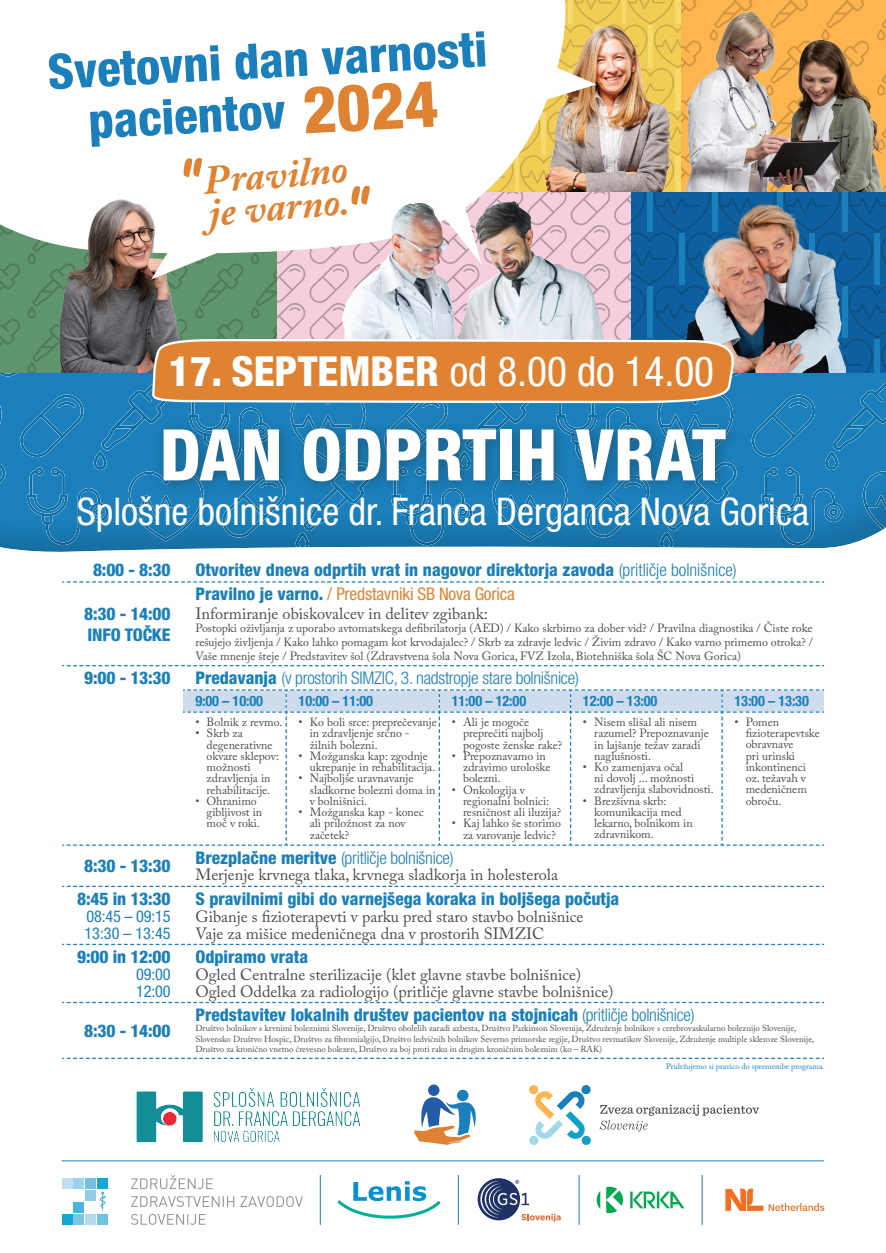
<style>
.page{position:relative;width:886px;height:1253px;background:#fff}
.page>*{position:absolute;margin:0;border:0;box-sizing:border-box;transform-origin:0 0}
.t1{font:800 condensed 71.25px "Helvetica Neue LT Pro";color:#fff}
.t2{font:800 condensed 48.75px/51.2px "Helvetica Neue LT Pro";color:#1a7fba;text-align:center}
.t3{font:condensed 41.5px "Helvetica Neue LT Pro";color:#fff}
.t4{font:italic 700 40.5px/32.5px "Adobe Caslon Pro";color:#df8232}
.t5{font:condensed 38.12px "Helvetica Neue LT Pro";color:#fff}
.t6{font:800 condensed 17.5px/21px "Helvetica Neue LT Pro";color:#1a7fba}
.t7{font:300 condensed 17.5px "Helvetica Neue LT Pro";letter-spacing:-.015em;color:#1a7fba}
.t8{font:condensed 17.5px "Helvetica Neue LT Pro";letter-spacing:-.01em;color:#df8232}
.t9{font:16.25px/16.9px "Adobe Caslon Pro";color:#4b4c4d}
.t10{font:condensed 16.25px/16.9px "Helvetica Neue LT Pro";letter-spacing:-.01em;color:#1a7fba}
.t11{font:700 condensed 14.38px "Helvetica Neue LT Pro";letter-spacing:-.01em;color:#1a7fba}
.t12{font:11.88px/11.2px "Adobe Caslon Pro";color:#4b4c4d}
.t13{font:8.75px/10.5px "Adobe Caslon Pro";color:#4b4c4d}
.t14{font:8.12px "Adobe Caslon Pro";color:#1a7fba}
.s1{font-size:65.19px;color:#df8232}
.s2{font-weight:800}
.s3{font-weight:300}
.s4{font-weight:800;color:#1a7fba}
</style>
<div class="page">
<hr style="left:62px;top:1160px;width:762px;height:1px;background:#1a7fba">
<div style="left:62px;top:1178px;width:10px;height:11px;background:#bce0f1"></div>
<div style="left:74px;top:1178px;width:10px;height:11px;background:#9cd2ea"></div>
<div style="left:85px;top:1178px;width:11px;height:11px;background:#70c1e2"></div>
<div style="left:85px;top:1190px;width:11px;height:11px;background:#92cde8"></div>
<div style="left:97px;top:1178px;width:11px;height:11px;background:#13a8d5"></div>
<div style="left:97px;top:1214px;width:11px;height:10px;background:#70c1e2"></div>
<div style="left:85px;top:1214px;width:11px;height:10px;background:#b2dbef"></div>
<div style="left:74px;top:1214px;width:10px;height:10px;background:#7cc5e4"></div>
<div style="left:74px;top:1202px;width:10px;height:10px;background:#4ab5db"></div>
<div style="left:62px;top:1214px;width:10px;height:10px;background:#13a8d5"></div>
<svg style="left:100px;top:1191px;width:6px;height:20px"></svg>
<svg style="left:131px;top:1214px;width:75px;height:10px"></svg>
<svg style="left:131px;top:1196px;width:172px;height:11px"></svg>
<svg style="left:131px;top:1175px;width:82px;height:14px"></svg>
<svg style="left:597px;top:1186px;width:26px;height:27px"></svg>
<svg style="left:630px;top:1191px;width:54px;height:17px"></svg>
<hr style="left:702px;top:1175px;width:1px;height:49px;background:#1a7fba">
<hr style="left:579px;top:1175px;width:1px;height:49px;background:#1a7fba">
<hr style="left:458px;top:1175px;width:1px;height:49px;background:#1a7fba">
<hr style="left:320px;top:1175px;width:1px;height:49px;background:#1a7fba">
<svg style="left:337px;top:1181px;width:104px;height:37px"></svg>
<div style="left:478px;top:1178px;width:42px;height:42px;background:#1f3268;border-radius:50%"></div>
<svg style="left:480px;top:1179px;width:81px;height:42px"></svg>
<svg style="left:725px;top:1188px;width:99px;height:23px"></svg>
<img style="left:0;top:0;width:886px;height:547px">
<svg style="left:62px;top:885px;width:762px;height:2px"></svg>
<svg style="left:62px;top:943px;width:762px;height:2px"></svg>
<svg style="left:62px;top:1002px;width:762px;height:1px"></svg>
<svg style="left:62px;top:1057px;width:762px;height:2px"></svg>
<svg style="left:62px;top:581px;width:762px;height:1px"></svg>
<svg style="left:62px;top:665px;width:762px;height:1px"></svg>
<svg style="left:62px;top:689px;width:762px;height:156px"></svg>
<svg style="left:529px;top:1085px;width:62px;height:60px"></svg>
<svg style="left:599px;top:1104px;width:160px;height:27px"></svg>
<div style="left:428px;top:1084px;width:11px;height:12px;background:#235ca8;border-radius:50%"></div>
<svg style="left:457px;top:1089px;width:11px;height:12px"></svg>
<svg style="left:414px;top:1094px;width:62px;height:50px"></svg>
<img style="left:136px;top:1088px;width:225px;height:55px">
<h2 class="t2" style="left:46px;top:45px;width:441px;rotate:-3deg">Svetovni dan varnosti pacientov <span class="s1">2024</span></h2>
<h3 class="t4" style="left:202px;top:164px;width:146px;rotate:-5deg">Pravilno je varno.</h3>
<h3 class="t3" style="left:168px;top:347px;width:547px"><span class="s2">17. SEPTEMBER</span> od 8.00 do 14.00</h3>
<h1 class="t1" style="left:160px;top:411px;width:568px">DAN ODPRTIH VRAT</h1>
<h3 class="t5" style="left:77px;top:490px;width:734px">Splošne bolnišnice dr. Franca Derganca Nova Gorica</h3>
<h3 class="t6" style="left:93px;top:559px;width:79px">8:00 - 8:30</h3>
<h3 class="t6" style="left:195px;top:559px;width:543px">Otvoritev dneva odprtih vrat in nagovor direktorja zavoda <span class="s3">(pritličje bolnišnice)</span></h3>
<h3 class="t6" style="left:84px;top:602px;width:88px">8:30 - 14:00<br>INFO TOČKE</h3>
<h3 class="t8" style="left:195px;top:584px;width:321px"><span class="s4">Pravilno je varno.</span> / Predstavniki SB Nova Gorica</h3>
<h3 class="t9" style="left:195px;top:604px;width:294px">Informiranje obiskovalcev in delitev zgibank:</h3>
<p class="t12" style="left:195px;top:621px;width:619px;line-height:13.8px;text-align:justify">Postopki oživljanja z uporabo avtomatskega defibrilatorja (AED) / Kako skrbimo za dober vid? / Pravilna diagnostika / Čiste roke rešujejo življenja / Kako lahko pomagam kot krvodajalec? / Skrb za zdravje ledvic / Živim zdravo / Kako varno primemo otroka? / Vaše mnenje šteje / Predstavitev šol (Zdravstvena šola Nova Gorica, FVZ Izola, Biotehniška šola ŠC Nova Gorica)</p>
<h3 class="t6" style="left:84px;top:667px;width:88px">9:00 - 13:30</h3>
<h3 class="t7" style="left:195px;top:668px;width:385px"><span class="s2">Predavanja</span> (v prostorih SIMZIC, 3. nadstropje stare bolnišnice)</h3>
<p class="t11" style="left:195px;top:692px;width:69px">9:00 – 10:00</p>
<p class="t11" style="left:299px;top:692px;width:76px">10:00 – 11:00</p>
<p class="t11" style="left:452px;top:692px;width:76px">11:00 – 12:00</p>
<p class="t11" style="left:583px;top:692px;width:76px">12:00 – 13:00</p>
<p class="t11" style="left:734px;top:692px;width:76px">13:00 – 13:30</p>
<p class="t12" style="left:195px;top:716px;width:88px">• Bolnik z revmo.</p>
<p class="t12" style="left:207px;top:727px;width:74px;text-indent:-11px">• Skrb za degenerativne okvare sklepov: možnosti zdravljenja in rehabilitacije.</p>
<p class="t12" style="left:207px;top:795px;width:57px;text-indent:-11px">• Ohranimo gibljivost in moč v roki.</p>
<p class="t12" style="left:463px;top:716px;width:101px;text-indent:-11px">• Ali je mogoče preprečiti najbolj pogoste ženske rake?</p>
<p class="t12" style="left:463px;top:750px;width:89px;text-indent:-11px">• Prepoznavamo in zdravimo urološke bolezni.</p>
<p class="t12" style="left:463px;top:784px;width:100px;text-indent:-11px">• Onkologija v regionalni bolnici: resničnost ali iluzija?</p>
<p class="t12" style="left:452px;top:817px;width:111px;text-align:center">• Kaj lahko še storimo za varovanje ledvic?</p>
<p class="t12" style="left:594px;top:716px;width:116px;text-indent:-11px">• Nisem slišal ali nisem razumel? Prepoznavanje in lajšanje težav zaradi naglušnosti.</p>
<p class="t12" style="left:594px;top:761px;width:121px;text-indent:-11px">• Ko zamenjava očal<br>ni dovolj ... možnosti zdravljenja slabovidnosti.</p>
<p class="t12" style="left:594px;top:795px;width:100px;text-indent:-11px">• Brezšivna skrb: komunikacija med lekarno, bolnikom in zdravnikom.</p>
<p class="t12" style="left:310px;top:716px;width:129px;text-indent:-11px">• Ko boli srce: preprečevanje in zdravljenje srčno - žilnih bolezni.</p>
<p class="t12" style="left:310px;top:750px;width:127px;text-indent:-11px">• Možganska kap: zgodnje ukrepanje in rehabilitacija.</p>
<p class="t12" style="left:310px;top:772px;width:127px;text-indent:-11px">• Najboljše uravnavanje sladkorne bolezni doma in v bolnišnici.</p>
<p class="t12" style="left:310px;top:806px;width:116px;text-indent:-11px">• Možganska kap - konec ali priložnost za nov začetek?</p>
<p class="t12" style="left:746px;top:716px;width:76px;text-indent:-11px">• Pomen fizioterapevtske obravnave<br>pri urinski inkontinenci oz. težavah v medeničnem obroču.</p>
<h3 class="t6" style="left:84px;top:855px;width:88px">8:30 - 13:30</h3>
<h3 class="t7" style="left:195px;top:847px;width:260px"><span class="s2">Brezplačne meritve</span> (pritličje bolnišnice)</h3>
<h3 class="t9" style="left:195px;top:866px;width:364px">Merjenje krvnega tlaka, krvnega sladkorja in holesterola</h3>
<h3 class="t6" style="left:77px;top:887px;width:95px">8:45 in 13:30</h3>
<h3 class="t10" style="left:84px;top:907px;width:88px">08:45 – 09:15<br>13:30 – 13:45</h3>
<h3 class="t6" style="left:195px;top:887px;width:425px">S pravilnimi gibi do varnejšega koraka in boljšega počutja</h3>
<h3 class="t9" style="left:195px;top:907px;width:389px">Gibanje s fizioterapevti v parku pred staro stavbo bolnišnice<br>Vaje za mišice medeničnega dna v prostorih SIMZIC</h3>
<h3 class="t6" style="left:77px;top:945px;width:95px">9:00 in 12:00</h3>
<h3 class="t10" style="left:136px;top:965px;width:36px">09:00<br>12:00</h3>
<h3 class="t6" style="left:84px;top:1019px;width:88px">8:30 - 14:00</h3>
<h3 class="t6" style="left:195px;top:945px;width:114px">Odpiramo vrata</h3>
<h3 class="t9" style="left:195px;top:965px;width:420px">Ogled Centralne sterilizacije (klet glavne stavbe bolnišnice)<br>Ogled Oddelka za radiologijo (pritličje glavne stavbe bolnišnice)</h3>
<h3 class="t6" style="left:195px;top:1004px;width:501px">Predstavitev lokalnih društev pacientov na stojnicah <span class="s3">(pritličje bolnišnice)</span></h3>
<p class="t13" style="left:195px;top:1023px;width:620px">Društvo bolnikov s krvnimi boleznimi Slovenije, Društvo obolelih zaradi azbesta, Društvo Parkinson Slovenija, Združenje bolnikov s cerebrovaskularno boleznijo Slovenije,<br>Slovensko Društvo Hospic, Društvo za fibromialgijo, Društvo ledvičnih bolnikov Severno primorske regije, Društvo revmatikov Slovenije, Združenje multiple skleroze Slovenije,<br>Društvo za kronično vnetno črevesno bolezen, Društvo za boj proti raku in drugim kroničnim boleznim (ko – RAK)</p>
<p class="t14" style="left:666px;top:1061px;width:160px">Pridržujemo si pravico do spremembe programa.</p>
</div>
